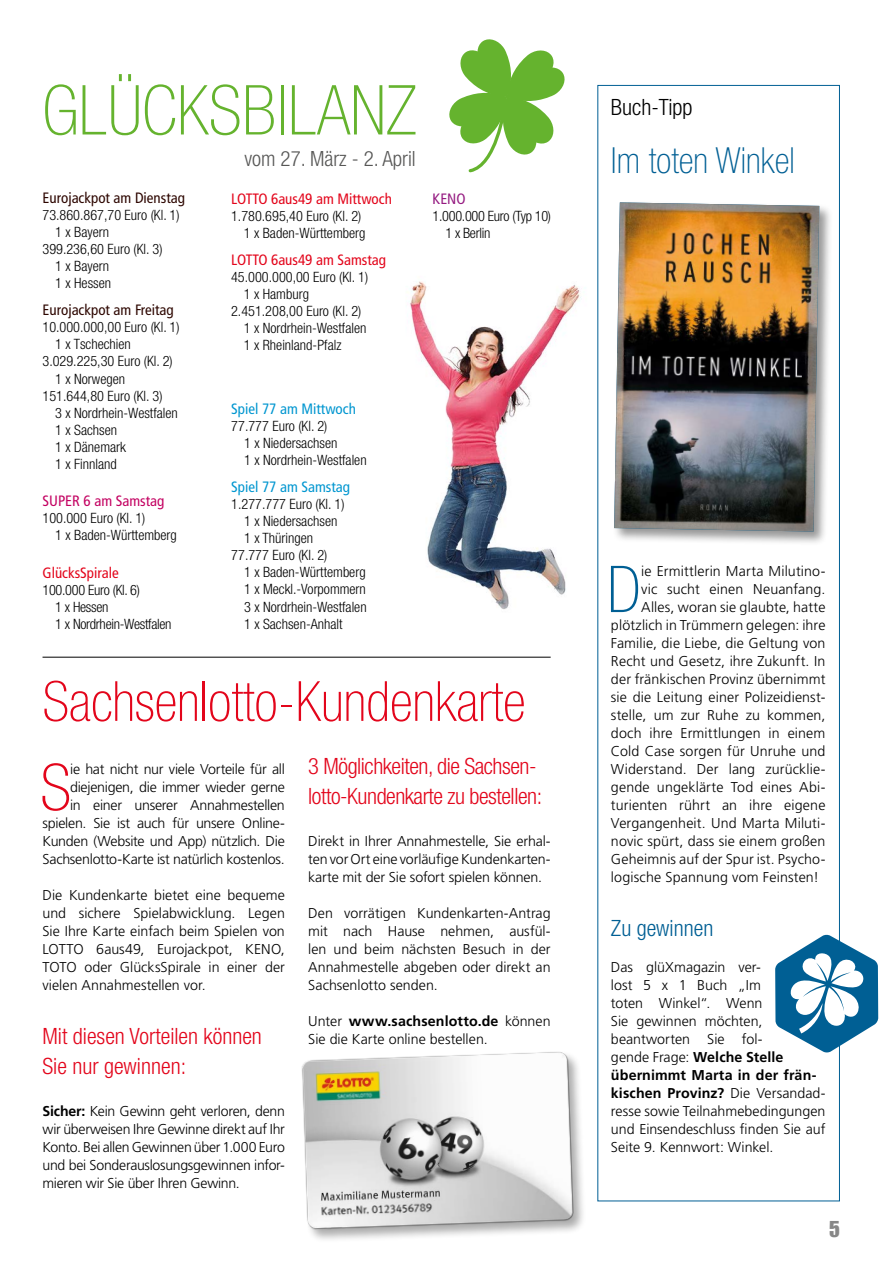
<style>
.page{position:relative;width:893px;height:1263px;background:#fff}
.page>*{position:absolute;margin:0;border:0;box-sizing:border-box;transform-origin:0 0}
.t1{font:100 condensed 69px "Helvetica Neue LT Std";color:#65b32e}
.t2{font:100 condensed 64.65px "Helvetica Neue LT Std";color:#005f94}
.t3{font:100 condensed 64.65px "Helvetica Neue LT Std";color:#e3051b}
.t4{font:100 condensed 55.5px "Helvetica Neue LT Std";color:#e3051b}
.t5{font:100 condensed 36px "Helvetica Neue LT Std";color:#005f94}
.t6{font:300 condensed 22.5px/30px "Helvetica Neue LT Std";letter-spacing:-.02em;color:#e3051b}
.t7{font:300 condensed 22.5px/30px "Helvetica Neue LT Std";color:#e3051b}
.t8{font:300 condensed 22.5px "Helvetica Neue LT Std";color:#005f94}
.t9{font:300 condensed 22.5px "Helvetica Neue LT Std";color:#000}
.t10{font:22.5px "Impact LT Std";color:#878787}
.t11{font:300 condensed 21px "Helvetica Neue LT Std";color:#575756}
.t12{font:condensed 15px "Frutiger LT Std";color:#e3051b}
.t13{font:condensed 15px "Frutiger LT Std";color:#2d0600}
.t14{font:condensed 15px "Frutiger LT Std";color:#0096d0}
.t15{font:condensed 15px "Frutiger LT Std";color:#c30061}
.t16{font:condensed 15px "Frutiger LT Std";color:#951b81}
.t17{font:300 14.25px/18px "Frutiger LT Std";letter-spacing:.005em;color:#000;text-align:justify}
.t18{font:300 condensed 14.25px/17.1px "Helvetica Neue LT Std";color:#000}
.t19{font:300 14.25px/18px "Frutiger LT Std";letter-spacing:-.02em;color:#000;text-align:right}
.t20{font:300 condensed 14.25px/17.1px "Helvetica Neue LT Std";letter-spacing:-.02em;color:#000}
.s1{font-weight:700}
</style>
<div class="page">
<img style="left:410px;top:281px;width:171px;height:329px">
<svg style="left:449px;top:39px;width:116px;height:134px"></svg>
<div style="left:612px;top:200px;width:221px;height:345px;background:#000;opacity:.41"></div>
<img style="left:614px;top:202px;width:205px;height:329px">
<svg style="left:775px;top:934px;width:103px;height:119px"></svg>
<div style="left:301px;top:1050px;width:286px;height:193px;background:#000;opacity:.33"></div>
<img style="left:301px;top:1050px;width:276px;height:182px">
<hr style="left:43px;top:657px;width:508px;height:1px;background:#000">
<h1 class="t1" style="left:43px;top:71px;width:376px">GLÜCKSBILANZ</h1>
<h3 class="t11" style="left:244px;top:146px;width:173px">vom 27. März - 2. April</h3>
<p class="t13" style="left:43px;top:189px;width:144px">Eurojackpot am Dienstag</p>
<p class="t18" style="left:43px;top:206px;width:139px">73.860.867,70 Euro (Kl. 1)</p>
<p class="t18" style="left:55px;top:223px;width:55px">1 x Bayern</p>
<p class="t18" style="left:43px;top:240px;width:122px">399.236,60 Euro (Kl. 3)</p>
<p class="t18" style="left:55px;top:257px;width:55px">1 x Bayern</p>
<p class="t18" style="left:55px;top:274px;width:57px">1 x Hessen</p>
<p class="t13" style="left:43px;top:301px;width:133px">Eurojackpot am Freitag</p>
<p class="t18" style="left:43px;top:318px;width:139px">10.000.000,00 Euro (Kl. 1)</p>
<p class="t18" style="left:55px;top:336px;width:77px">1 x Tschechien</p>
<p class="t18" style="left:43px;top:353px;width:132px">3.029.225,30 Euro (Kl. 2)</p>
<p class="t18" style="left:55px;top:370px;width:71px">1 x Norwegen</p>
<p class="t18" style="left:43px;top:387px;width:122px">151.644,80 Euro (Kl. 3)</p>
<p class="t18" style="left:55px;top:404px;width:124px">3 x Nordrhein-Westfalen</p>
<p class="t18" style="left:55px;top:421px;width:63px">1 x Sachsen</p>
<p class="t18" style="left:55px;top:438px;width:72px">1 x Dänemark</p>
<p class="t18" style="left:55px;top:455px;width:63px">1 x Finnland</p>
<p class="t15" style="left:43px;top:492px;width:123px">SUPER 6 am Samstag</p>
<p class="t18" style="left:55px;top:509px;width:123px;text-indent:-13px">100.000 Euro (Kl. 1)<br>1 x Baden-Württemberg</p>
<p class="t12" style="left:43px;top:564px;width:78px">GlücksSpirale</p>
<p class="t20" style="left:55px;top:581px;width:118px;text-indent:-13px">100.000 Euro (Kl. 6)<br>1 x Hessen<br>1 x Nordrhein-Westfalen</p>
<p class="t12" style="left:231px;top:190px;width:162px">LOTTO 6aus49 am Mittwoch</p>
<p class="t18" style="left:231px;top:207px;width:136px;text-align:right">1.780.695,40 Euro (Kl. 2)<br>1 x Baden-Württemberg</p>
<p class="t12" style="left:231px;top:251px;width:156px">LOTTO 6aus49 am Samstag</p>
<p class="t18" style="left:231px;top:268px;width:139px">45.000.000,00 Euro (Kl. 1)</p>
<p class="t18" style="left:244px;top:285px;width:67px">1 x Hamburg</p>
<p class="t18" style="left:231px;top:302px;width:132px">2.451.208,00 Euro (Kl. 2)</p>
<p class="t18" style="left:244px;top:320px;width:124px">1 x Nordrhein-Westfalen</p>
<p class="t18" style="left:244px;top:337px;width:99px">1 x Rheinland-Pfalz</p>
<p class="t14" style="left:231px;top:400px;width:126px">Spiel 77 am Mittwoch</p>
<p class="t18" style="left:244px;top:417px;width:124px;text-indent:-13px">77.777 Euro (Kl. 2)<br>1 x Niedersachsen<br>1 x Nordrhein-Westfalen</p>
<p class="t14" style="left:231px;top:478px;width:120px">Spiel 77 am Samstag</p>
<p class="t18" style="left:231px;top:495px;width:115px">1.277.777 Euro (Kl. 1)</p>
<p class="t18" style="left:244px;top:512px;width:95px">1 x Niedersachsen</p>
<p class="t18" style="left:244px;top:529px;width:71px">1 x Thüringen</p>
<p class="t18" style="left:231px;top:546px;width:98px">77.777 Euro (Kl. 2)</p>
<p class="t18" style="left:244px;top:564px;width:123px">1 x Baden-Württemberg</p>
<p class="t18" style="left:244px;top:581px;width:123px">1 x Meckl.-Vorpommern</p>
<p class="t18" style="left:244px;top:598px;width:124px">3 x Nordrhein-Westfalen</p>
<p class="t18" style="left:244px;top:615px;width:100px">1 x Sachsen-Anhalt</p>
<p class="t16" style="left:433px;top:190px;width:35px">KENO</p>
<p class="t20" style="left:445px;top:207px;width:107px;text-indent:-13px">1.000.000 Euro (Typ 10)<br>1 x Berlin</p>
<h3 class="t4" style="left:43px;top:670px;width:484px">Sachsenlotto-Kundenkarte</h3>
<h2 class="t3" style="left:40px;top:751px;width:33px">S</h2>
<p class="t19" style="left:43px;top:760px;width:244px">ie hat nicht nur viele Vorteile für all diejenigen, die immer wieder gerne<br>in einer unserer Annahmestellen spielen. Sie ist auch für unsere Online-Kunden (Website und App) nützlich. Die Sachsenlotto-Karte ist natürlich kostenlos.</p>
<p class="t17" style="left:43px;top:886px;width:244px">Die Kundenkarte bietet eine bequeme und sichere Spielabwicklung. Legen Sie Ihre Karte einfach beim Spielen von LOTTO 6aus49, Eurojackpot, KENO, TOTO oder GlücksSpirale in einer der vielen Annahmestellen vor.</p>
<h3 class="t7" style="left:43px;top:1021px;width:221px">Mit diesen Vorteilen können<br>Sie nur gewinnen:</h3>
<p class="t17" style="left:43px;top:1102px;width:244px"><span class="s1">Sicher:</span> Kein Gewinn geht verloren, denn wir überweisen Ihre Gewinne direkt auf Ihr Konto. Bei allen Gewinnen über 1.000 Euro und bei Sonderauslosungsgewinnen infor&shy;mieren wir Sie über Ihren Gewinn.</p>
<h3 class="t6" style="left:308px;top:751px;width:235px">3 Möglichkeiten, die Sachsen&shy;lotto-Kundenkarte zu bestellen:</h3>
<p class="t17" style="left:308px;top:832px;width:244px">Direkt in Ihrer Annahmestelle, Sie erhal&shy;ten vor Ort eine vorläufige Kundenkarten&shy;karte mit der Sie sofort spielen können.</p>
<p class="t17" style="left:308px;top:904px;width:244px">Den vorrätigen Kundenkarten-Antrag mit nach Hause nehmen, ausfül&shy;len und beim nächsten Besuch in der Annahmestelle abgeben oder direkt an Sachsenlotto senden.</p>
<p class="t17" style="left:308px;top:1012px;width:244px">Unter <span class="s1">www.sachsenlotto.de</span> können<br>Sie die Karte online bestellen.</p>
<h3 class="t9" style="left:611px;top:94px;width:83px">Buch-Tipp</h3>
<h3 class="t5" style="left:611px;top:140px;width:185px">Im toten Winkel</h3>
<h2 class="t2" style="left:607px;top:553px;width:35px">D</h2>
<p class="t17" style="left:641px;top:562px;width:186px">ie Ermittlerin Marta Milutino-</p>
<p class="t17" style="left:641px;top:580px;width:186px">vic sucht einen Neuanfang.</p>
<p class="t17" style="left:641px;top:598px;width:186px">Alles, woran sie glaubte, hatte</p>
<p class="t17" style="left:611px;top:616px;width:216px">plötzlich in Trümmern gelegen: ihre</p>
<p class="t17" style="left:611px;top:634px;width:216px">Familie, die Liebe, die Geltung von</p>
<p class="t17" style="left:611px;top:652px;width:216px">Recht und Gesetz, ihre Zukunft. In</p>
<p class="t17" style="left:611px;top:670px;width:216px">der fränkischen Provinz übernimmt</p>
<p class="t17" style="left:611px;top:688px;width:216px">sie die Leitung einer Polizeidienst-</p>
<p class="t17" style="left:611px;top:706px;width:216px">stelle, um zur Ruhe zu kommen,</p>
<p class="t17" style="left:611px;top:724px;width:216px">doch ihre Ermittlungen in einem</p>
<p class="t17" style="left:611px;top:742px;width:216px">Cold Case sorgen für Unruhe und</p>
<p class="t17" style="left:611px;top:760px;width:216px">Widerstand. Der lang zurücklie-</p>
<p class="t17" style="left:611px;top:778px;width:216px">gende ungeklärte Tod eines Abi-</p>
<p class="t17" style="left:611px;top:796px;width:216px">turienten rührt an ihre eigene</p>
<p class="t17" style="left:611px;top:814px;width:216px">Vergangenheit. Und Marta Miluti-</p>
<p class="t17" style="left:611px;top:832px;width:216px">novic spürt, dass sie einem großen</p>
<p class="t17" style="left:611px;top:850px;width:216px">Geheimnis auf der Spur ist. Psycho-</p>
<p class="t17" style="left:611px;top:868px;width:210px">logische Spannung vom Feinsten!</p>
<h3 class="t8" style="left:611px;top:915px;width:104px">Zu gewinnen</h3>
<p class="t17" style="left:611px;top:958px;width:216px;text-align:left">Das glüXmagazin ver-<br>lost 5 x 1 Buch „Im<br>toten Winkel“. Wenn<br>Sie gewinnen möchten, beantworten Sie fol-<br>gende Frage: <span class="s1">Welche Stelle übernimmt Marta in der frän&shy;kischen Provinz?</span> Die Versandad&shy;resse sowie Teilnahmebedingungen und Einsendeschluss finden Sie auf<br>Seite 9. Kennwort: Winkel.</p>
<h3 class="t10" style="left:829px;top:1216px;width:12px">5</h3>
</div>
